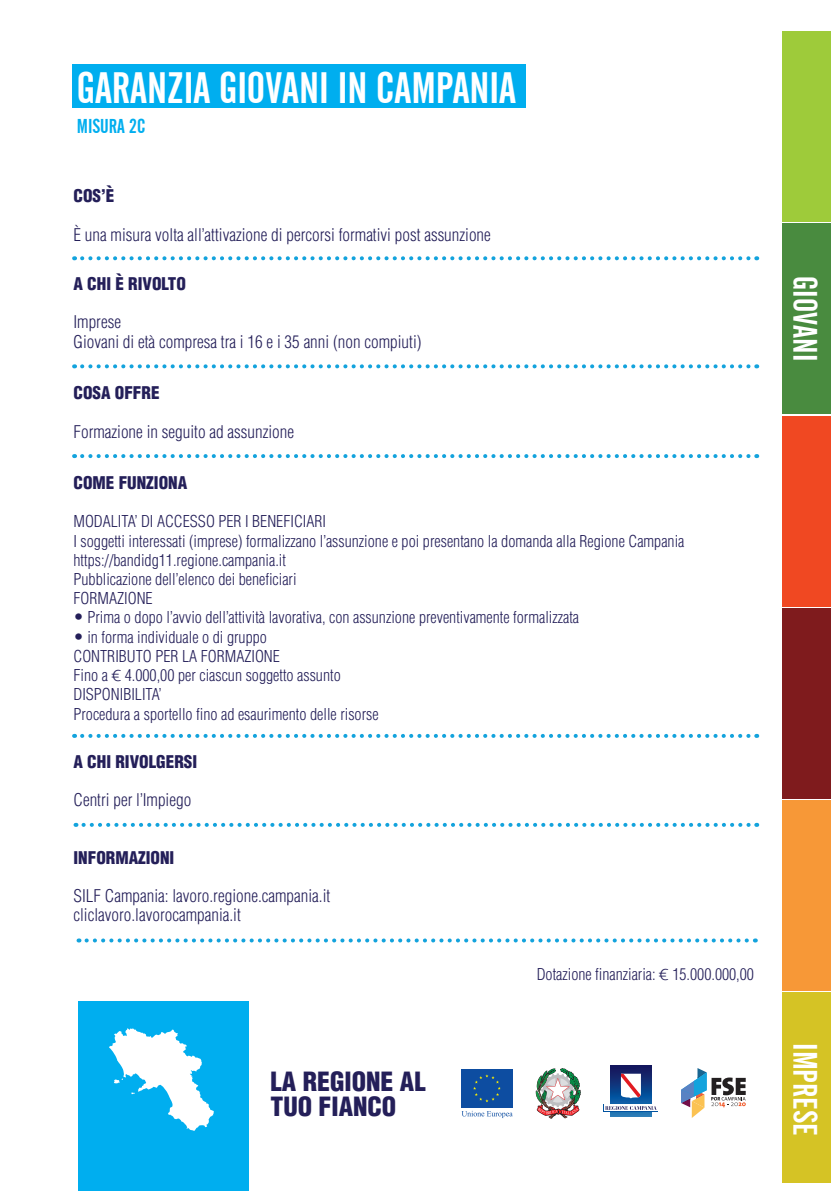
<style>
.page{position:relative;width:840px;height:1191px;background:#fff}
.page>*{position:absolute;margin:0;border:0;box-sizing:border-box;transform-origin:0 0}
.t1{font:43.8px "Alternate Gothic No 2 BT";color:#fff}
.t2{font:33.8px "Alternate Gothic No 2 BT";color:#fff}
.t3{font:900 condensed 25.8px/25.4px "Helvetica";color:#241f59}
.t4{font:20px "Alternate Gothic No 2 BT";color:#00aeef}
.t5{font:300 condensed 17.2px/19.2px "Helvetica";color:#241f59}
.t6{font:900 condensed 17.2px "Helvetica";color:#241f59}
.t7{font:300 condensed 16px/19.2px "Helvetica";color:#241f59}
.s1{font-size:17.2px}
.s2{font-family:"Catamaran";font-stretch:normal}
</style>
<div class="page">
<svg style="left:610px;top:1066px;width:40px;height:50px"></svg>
<div style="left:603px;top:1104px;width:54px;height:7px;background:#fff"></div>
<svg style="left:605px;top:1106px;width:51px;height:4px"></svg>
<svg style="left:620px;top:1073px;width:20px;height:25px"></svg>
<div style="left:78px;top:1001px;width:171px;height:190px;background:#00aeef"></div>
<svg style="left:109px;top:1028px;width:105px;height:103px"></svg>
<svg style="left:535px;top:1068px;width:45px;height:50px"></svg>
<div style="left:461px;top:1068px;width:51px;height:39px;background:#0d4da1"></div>
<svg style="left:461px;top:1110px;width:51px;height:8px"></svg>
<svg style="left:473px;top:1074px;width:27px;height:28px"></svg>
<svg style="left:681px;top:1068px;width:64px;height:50px"></svg>
<svg style="left:82px;top:734px;width:674px;height:4px"></svg>
<svg style="left:82px;top:256px;width:674px;height:4px"></svg>
<svg style="left:82px;top:364px;width:674px;height:4px"></svg>
<svg style="left:82px;top:454px;width:674px;height:4px"></svg>
<svg style="left:83px;top:823px;width:673px;height:4px"></svg>
<svg style="left:86px;top:938px;width:669px;height:4px"></svg>
<div style="left:781px;top:224px;width:48px;height:190px;background:#498b3f"></div>
<div style="left:781px;top:608px;width:48px;height:190px;background:#7f1b1d"></div>
<div style="left:781px;top:416px;width:48px;height:190px;background:#f04822"></div>
<div style="left:781px;top:800px;width:48px;height:190px;background:#f79837"></div>
<div style="left:781px;top:992px;width:48px;height:191px;background:#d5c325"></div>
<div style="left:781px;top:31px;width:48px;height:190px;background:#9ecb3a"></div>
<div style="left:72px;top:65px;width:453px;height:43px;background:#00aeef"></div>
<h1 class="t1" style="left:77px;top:63px;width:440px">GARANZIA GIOVANI IN CAMPANIA</h1>
<p class="t4" style="left:77px;top:114px;width:70px">MISURA 2C</p>
<p class="t6" style="left:73px;top:185px;width:42px">COS’È</p>
<p class="t5" style="left:73px;top:225px;width:418px">È una misura volta all’attivazione di percorsi formativi post assunzione</p>
<p class="t6" style="left:73px;top:272px;width:114px">A CHI È RIVOLTO</p>
<p class="t5" style="left:73px;top:312px;width:349px">Imprese<br>Giovani di età compresa tra i 16 e i 35 anni (non compiuti)</p>
<p class="t6" style="left:73px;top:382px;width:88px">COSA OFFRE</p>
<p class="t5" style="left:73px;top:422px;width:222px">Formazione in seguito ad assunzione</p>
<p class="t6" style="left:73px;top:472px;width:115px">COME FUNZIONA</p>
<p class="t7" style="left:73px;top:512px;width:612px">MODALITA’ DI ACCESSO PER I BENEFICIARI<br>I soggetti interessati (imprese) formalizzano l’assunzione e poi presentano la domanda alla Regione Campania https://bandidg11.regione.campania.it<br>Pubblicazione dell’elenco dei beneficiari<br>FORMAZIONE</p>
<p class="t7" style="left:73px;top:608px;width:507px"><span class="s1">•</span> Prima o dopo l’avvio dell’attività lavorativa, con assunzione preventivamente formalizzata</p>
<p class="t7" style="left:73px;top:627px;width:306px"><span class="s1">•</span> in forma individuale o di gruppo<br>CONTRIBUTO PER LA FORMAZIONE<br>Fino a <span class="s2">€</span> 4.000,00 per ciascun soggetto assunto DISPONIBILITA’<br>Procedura a sportello fino ad esaurimento delle risorse</p>
<p class="t6" style="left:73px;top:750px;width:125px">A CHI RIVOLGERSI</p>
<p class="t5" style="left:73px;top:790px;width:119px">Centri per l’Impiego</p>
<p class="t6" style="left:73px;top:846px;width:102px">INFORMAZIONI</p>
<p class="t5" style="left:73px;top:886px;width:258px">SILF Campania: lavoro.regione.campania.it cliclavoro.lavorocampania.it</p>
<h3 class="t3" style="left:270px;top:1068px;width:157px">LA REGIONE AL<br>TUO FIANCO</h3>
<p class="t7" style="left:536px;top:964px;width:219px">Dotazione finanziaria: <span class="s2">€</span> 15.000.000,00</p>
<h2 class="t2" style="left:823px;top:276px;width:86px;rotate:90deg">GIOVANI</h2>
<h2 class="t2" style="left:823px;top:1043px;width:94px;rotate:90deg">IMPRESE</h2>
</div>
